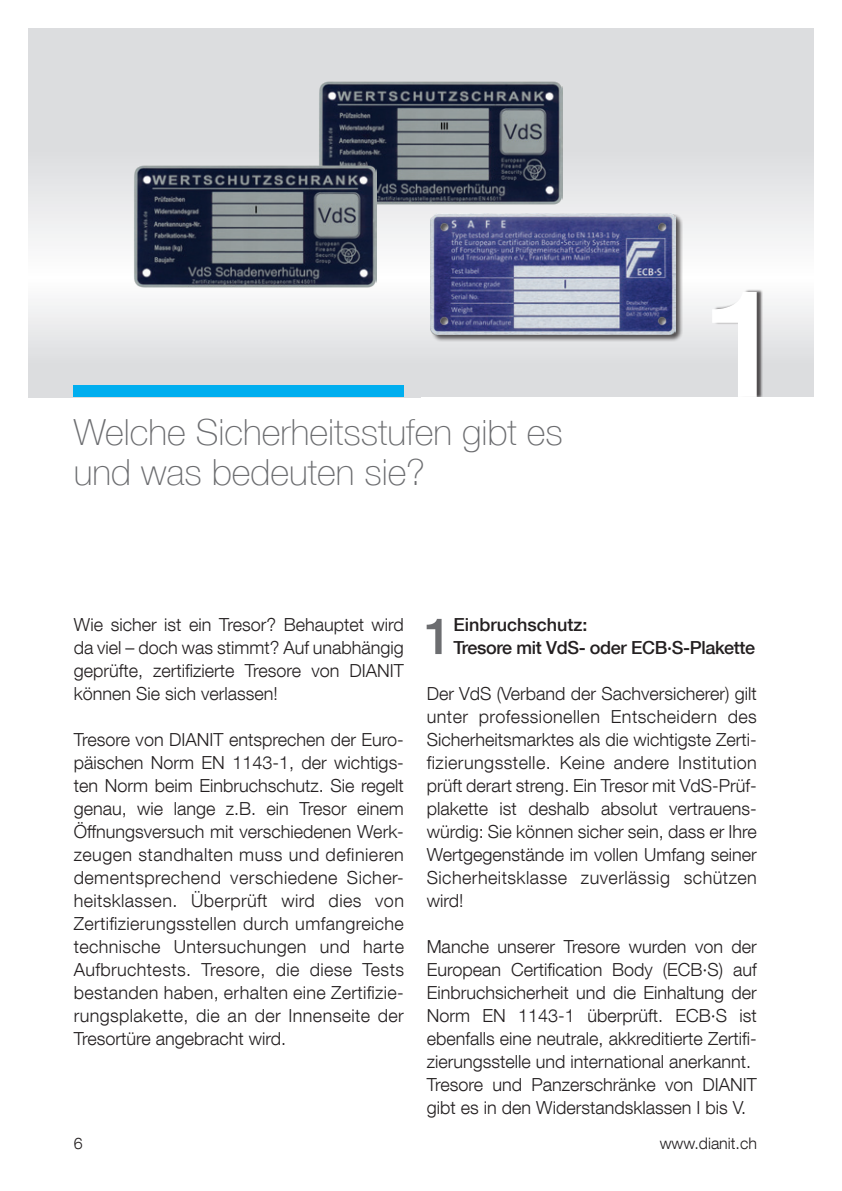
<style>
.page{position:relative;width:842px;height:1191px;background:#fff}
.page>*{position:absolute;margin:0;border:0;box-sizing:border-box;transform-origin:0 0}
._03_Fliesstext_10{font:500 150px "Helvetica Neue LT Com";color:#fff}
._03_Fliesstext_Head{font:500 50.2px "Helvetica Neue LT Com";color:#6c6d70}
._05_SeitenHeads_klei{font:100 36px/40px "Helvetica Neue LT Com";color:#6c6d70}
._03_Fliesstext_9{font:300 18px/23px "Helvetica Neue LT Com";color:#231f20;text-align:justify}
._03_Fliesstext_Head-2{font:500 18px "Helvetica Neue LT Com";letter-spacing:-.02em;color:#231f20}
._03_Fliesstext_Head-3{font:500 18px "Helvetica Neue LT Com";color:#231f20}
.t1{font:300 16px "Helvetica Neue LT Com";color:#231f20}
</style>
<div class="page">
<svg style="left:28px;top:28px;width:786px;height:369px"></svg>
<div style="left:74px;top:386px;width:330px;height:11px;background:#00aeef"></div>
<img style="left:318px;top:81px;width:244px;height:123px">
<img style="left:133px;top:164px;width:243px;height:123px">
<div style="left:431px;top:213px;width:252px;height:129px;background:#231f20;opacity:.75"></div>
<img style="left:431px;top:214px;width:244px;height:120px">
<div style="left:714px;top:290px;width:49px;height:109px;background:#231f20;opacity:.75"></div>
<div style="left:421px;top:397px;width:393px;height:23px;background:#fff"></div>
<p class="_05_SeitenHeads_klei" style="left:74px;top:412px;width:491px">Welche Sicherheitsstufen gibt es und was bedeuten sie?</p>
<p class="_03_Fliesstext_10" style="left:704px;top:253px;width:85px">1</p>
<p class="_03_Fliesstext_9" style="left:74px;top:613px;width:332px">Wie sicher ist ein Tresor? Behauptet wird da viel – doch was stimmt? Auf unabhängig geprüfte, zertifizierte Tresore von DIANIT können Sie sich verlassen!</p>
<p class="_03_Fliesstext_9" style="left:74px;top:728px;width:332px">Tresore von DIANIT entsprechen der Euro&shy;päischen Norm EN 1143-1, der wichtigs&shy;ten Norm beim Einbruchschutz. Sie regelt genau, wie lange z.B. ein Tresor einem Öffnungsversuch mit verschiedenen Werk&shy;zeugen standhalten muss und definieren dementsprechend verschiedene Sicher&shy;heitsklassen. Überprüft wird dies von Zertifizierungsstellen durch umfangreiche technische Untersuchungen und harte Aufbruchtests. Tresore, die diese Tests bestanden haben, erhalten eine Zertifizie&shy;rungsplakette, die an der Innenseite der Tresortüre angebracht wird.</p>
<p class="_03_Fliesstext_Head" style="left:424px;top:606px;width:29px">1</p>
<p class="_03_Fliesstext_Head-3" style="left:453px;top:614px;width:136px">Einbruchschutz:</p>
<p class="_03_Fliesstext_Head-2" style="left:453px;top:637px;width:303px">Tresore mit VdS- oder ECB·S-Plakette</p>
<p class="_03_Fliesstext_9" style="left:427px;top:682px;width:332px;text-align:left">Der VdS (Verband der Sachversicherer) gilt unter professionellen Entscheidern des Sicherheitsmarktes als die wichtigste Zerti&shy;fizierungsstelle. Keine andere Institution prüft derart streng. Ein Tresor mit VdS-Prüf&shy;plakette ist deshalb absolut vertrauens&shy;würdig: Sie können sicher sein, dass er Ihre Wertgegenstände im vollen Umfang seiner Sicherheitsklasse zuverlässig schützen wird!</p>
<p class="_03_Fliesstext_9" style="left:427px;top:935px;width:332px">Manche unserer Tresore wurden von der European Certification Body (ECB·S) auf Einbruchsicherheit und die Einhaltung der Norm EN 1143-1 überprüft. ECB·S ist ebenfalls eine neutrale, akkreditierte Zertifi&shy;zierungsstelle und international anerkannt.</p>
<p class="_03_Fliesstext_9" style="left:427px;top:1073px;width:332px">Tresore und Panzerschränke von DIANIT gibt es in den Widerstandsklassen I bis V.</p>
<p class="t1" style="left:74px;top:1133px;width:10px">6</p>
<p class="t1" style="left:660px;top:1133px;width:99px">www.dianit.ch</p>
</div>
